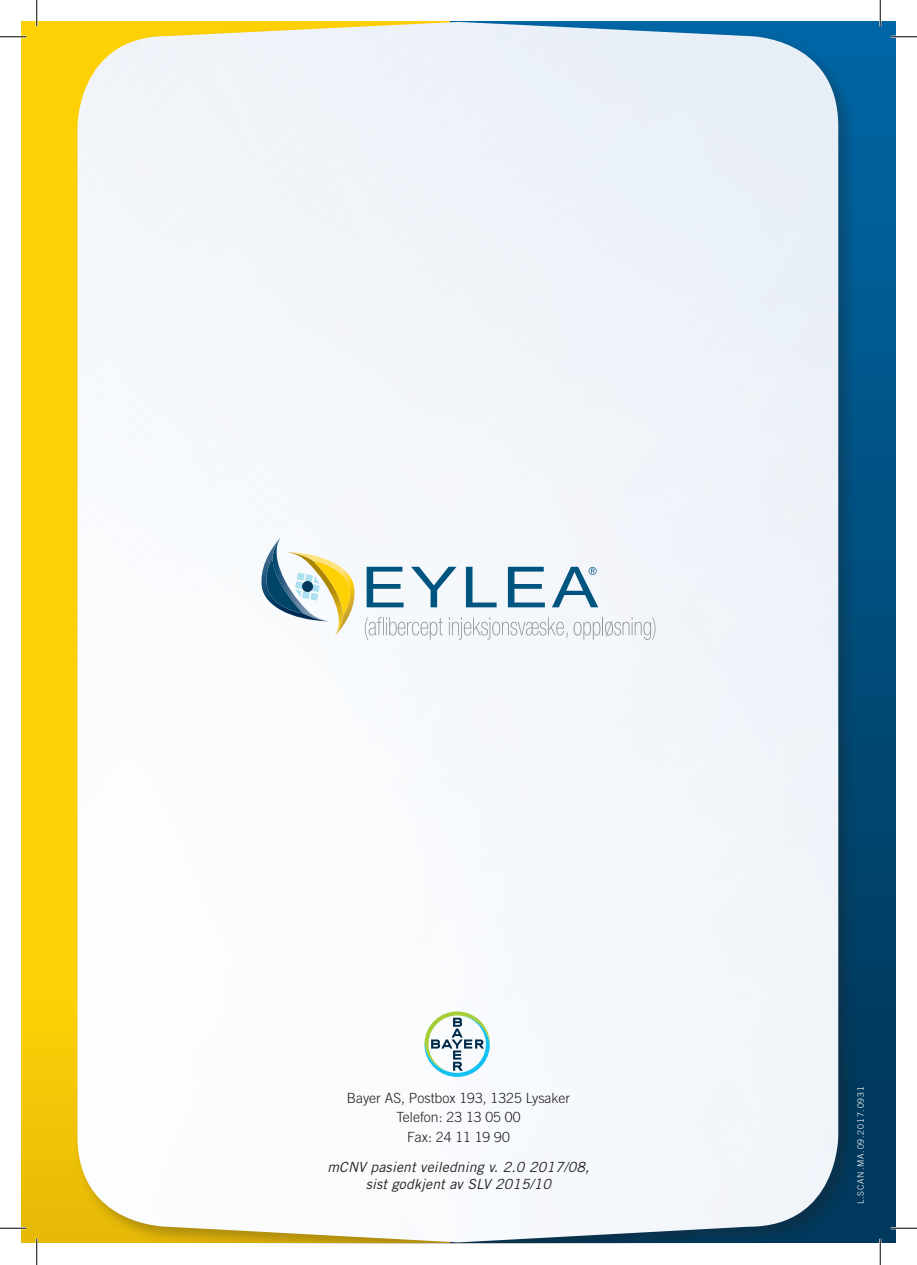
<style>
.page{position:relative;width:917px;height:1265px;background:#fff}
.page>*{position:absolute;margin:0;border:0;box-sizing:border-box;transform-origin:0 0}
.t1{font:300 14px/19.2px "Trade Gothic LT Std";color:#231f20;text-align:center}
.t2{font:italic 14px/16.8px "Trade Gothic LT Std";letter-spacing:.01em;color:#231f20;text-align:center}
.t3{font:300 8.75px "Trade Gothic LT Std";letter-spacing:.1em;color:#fff}
</style>
<div class="page">
<div style="left:22px;top:22px;width:444px;height:1219px;background:linear-gradient(to bottom,#ffd504,#f5c806)"></div>
<div style="left:450px;top:22px;width:445px;height:1219px;background:linear-gradient(to bottom,#0066a4,#003454)"></div>
<div style="left:73px;top:22px;width:784px;height:1220px;background:#231f20;opacity:.3"></div>
<img style="left:77px;top:22px;width:761px;height:1219px">
<svg style="left:246px;top:538px;width:409px;height:101px"></svg>
<svg style="left:424px;top:1011px;width:66px;height:65px"></svg>
<hr style="left:0;top:36px;width:26px;height:2px;background:#fff">
<hr style="left:891px;top:36px;width:26px;height:2px;background:#fff">
<hr style="left:0;top:1226px;width:26px;height:2px;background:#fff">
<hr style="left:891px;top:1226px;width:26px;height:2px;background:#fff">
<hr style="left:36px;top:0;width:2px;height:26px;background:#fff">
<hr style="left:36px;top:1238px;width:2px;height:26px;background:#fff">
<hr style="left:879px;top:0;width:2px;height:26px;background:#fff">
<hr style="left:879px;top:1238px;width:2px;height:26px;background:#fff">
<svg style="left:0;top:36px;width:26px;height:1px"></svg>
<svg style="left:891px;top:36px;width:26px;height:1px"></svg>
<svg style="left:0;top:1227px;width:26px;height:1px"></svg>
<svg style="left:891px;top:1227px;width:26px;height:1px"></svg>
<svg style="left:36px;top:0;width:1px;height:26px"></svg>
<svg style="left:36px;top:1238px;width:1px;height:26px"></svg>
<svg style="left:880px;top:0;width:1px;height:26px"></svg>
<svg style="left:880px;top:1238px;width:1px;height:26px"></svg>
<p class="t1" style="left:347px;top:1088px;width:225px">Bayer AS, Postbox 193, 1325 Lysaker<br>Telefon: 23 13 05 00<br>Fax: 24 11 19 90</p>
<p class="t2" style="left:327px;top:1158px;width:263px">mCNV pasient veiledning v. 2.0 2017/08, sist godkjent av SLV 2015/10</p>
<p class="t3" style="left:855px;top:1203px;width:120px;rotate:-90deg">L.SCAN.MA.09.2017.0931</p>
</div>
